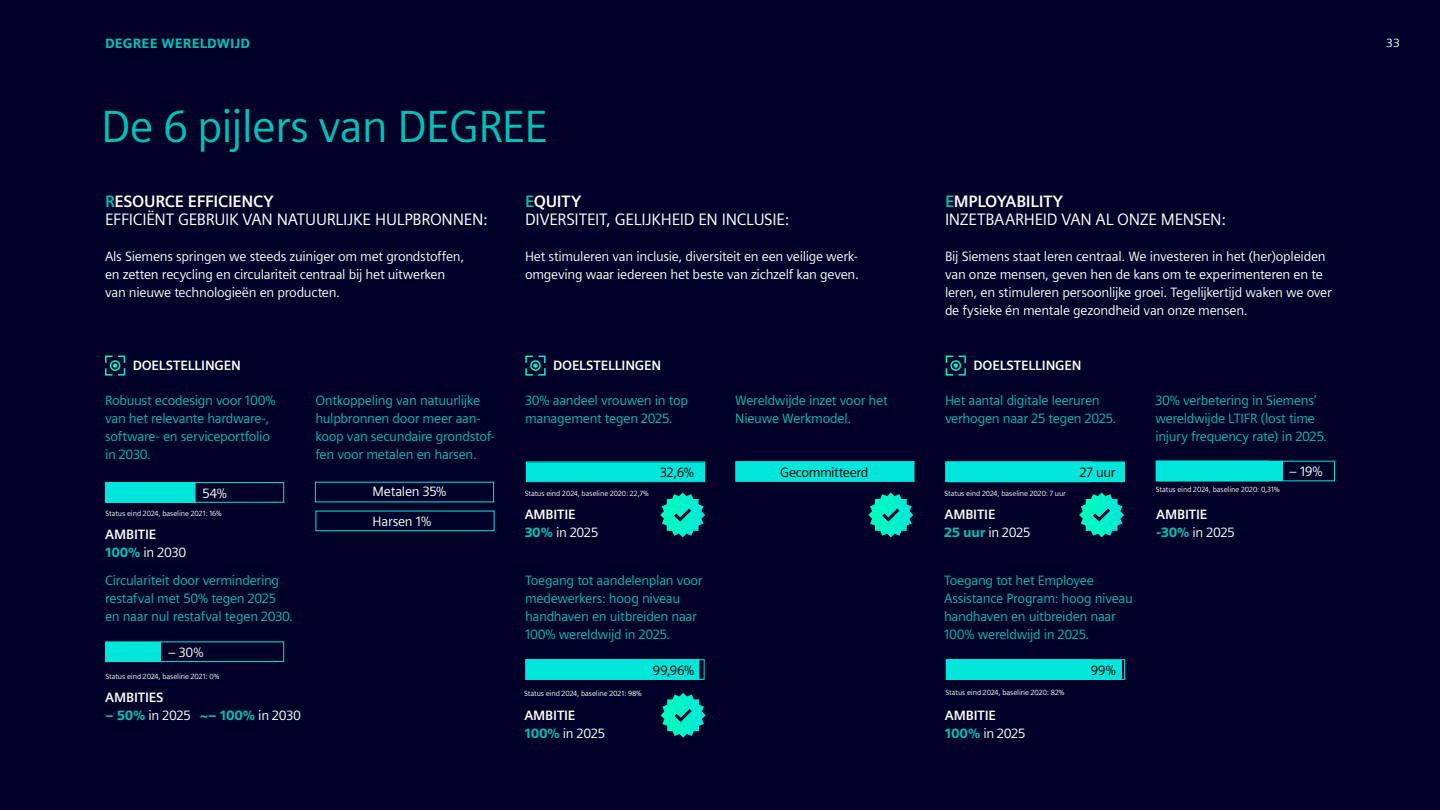
<style>
.page{position:relative;width:1440px;height:810px;background:#000028}
.page>*{position:absolute;margin:0;border:0;box-sizing:border-box;transform-origin:0 0}
.t1{font:45px "Siemens Sans";letter-spacing:-.02em;color:#00c1b6}
.t2{font:16.5px/18px "Siemens Sans";letter-spacing:-.015em;color:#fff}
.t3{font:13.5px/18px "Siemens Sans";letter-spacing:-.02em;color:#00c1b6}
.t4{font:13.5px/18px "Siemens Sans";letter-spacing:-.02em;color:#fff}
.t5{font:700 13.5px/18px "Siemens Sans";letter-spacing:-.01em;color:#fff}
.t6{font:13.5px "Siemens Sans";letter-spacing:-.025em;color:#000}
.t7{font:900 13.5px "Siemens Sans";letter-spacing:.015em;color:#00c1b6}
.t8{font:12px "Siemens Sans Global";color:#fff}
.t9{font:7.5px "Siemens Sans";letter-spacing:-.015em;color:#fff}
.s1{font-weight:700;color:#00c1b6}
.s2{font-weight:700}
.s3{font-weight:900;color:#00c1b6}
.s4{font-weight:400}
</style>
<div class="page">
<div style="left:735px;top:461px;width:179px;height:21px;background:#00e6db;border:1px solid #00e6db"></div>
<div style="left:946px;top:659px;width:179px;height:21px;border:1px solid #00e6db"></div>
<div style="left:946px;top:660px;width:176px;height:19px;background:#00e6db"></div>
<div style="left:946px;top:659px;width:146px;height:21px;border:1px solid #00e6db"></div>
<div style="left:946px;top:462px;width:178px;height:20px;background:#00e6db"></div>
<div style="left:945px;top:461px;width:147px;height:21px;border:1px solid #00e6db"></div>
<div style="left:1156px;top:461px;width:126px;height:20px;background:#00e6db"></div>
<div style="left:526px;top:461px;width:179px;height:21px;border:1px solid #00e6db"></div>
<div style="left:526px;top:463px;width:179px;height:18px;background:#00e6db"></div>
<div style="left:526px;top:462px;width:178px;height:19px;border:1px solid #00e6db"></div>
<div style="left:105px;top:482px;width:179px;height:21px;border:1px solid #00e6db"></div>
<div style="left:105px;top:483px;width:90px;height:19px;background:#00e6db"></div>
<div style="left:105px;top:482px;width:91px;height:21px;border:1px solid #00e6db"></div>
<div style="left:525px;top:659px;width:174px;height:21px;background:#00e6db"></div>
<div style="left:105px;top:641px;width:179px;height:21px;border:1px solid #00e6db"></div>
<div style="left:105px;top:642px;width:56px;height:20px;background:#00e6db"></div>
<svg style="left:105px;top:356px;width:20px;height:20px"></svg>
<svg style="left:525px;top:356px;width:21px;height:20px"></svg>
<svg style="left:946px;top:356px;width:20px;height:20px"></svg>
<svg style="left:661px;top:693px;width:45px;height:45px"></svg>
<svg style="left:660px;top:492px;width:45px;height:45px"></svg>
<svg style="left:868px;top:492px;width:45px;height:45px"></svg>
<svg style="left:1079px;top:492px;width:45px;height:45px"></svg>
<p class="t7" style="left:105px;top:35px;width:147px">DEGREE WERELDWIJD</p>
<h1 class="t1" style="left:101px;top:101px;width:449px">De 6 pijlers van DEGREE</h1>
<p class="t2" style="left:105px;top:192px;width:384px"><span class="s1">R</span><span class="s2">ESOURCE EFFICIENCY<br></span>EFFICIËNT GEBRUIK VAN NATUURLIJKE HULPBRONNEN:</p>
<p class="t4" style="left:105px;top:247px;width:361px">Als Siemens springen we steeds zuiniger om met grondstoffen, en zetten recycling en circulariteit centraal bij het uitwerken van nieuwe technologieën en producten.</p>
<p class="t2" style="left:525px;top:192px;width:266px"><span class="s1">E</span><span class="s2">QUITY<br></span>DIVERSITEIT, GELIJKHEID EN INCLUSIE:</p>
<p class="t4" style="left:525px;top:247px;width:335px">Het stimuleren van inclusie, diversiteit en een veilige werk&shy;omgeving waar iedereen het beste van zichzelf kan geven.</p>
<p class="t2" style="left:945px;top:192px;width:282px"><span class="s1">E</span><span class="s2">MPLOYABILITY<br></span>INZETBAARHEID VAN AL ONZE MENSEN:</p>
<p class="t4" style="left:945px;top:247px;width:388px">Bij Siemens staat leren centraal. We investeren in het (her)opleiden van onze mensen, geven hen de kans om te experimenteren en te leren, en stimuleren persoonlijke groei. Tegelijkertijd waken we over de fysieke én mentale gezondheid van onze mensen.</p>
<p class="t5" style="left:133px;top:356px;width:110px">DOELSTELLINGEN</p>
<p class="t5" style="left:553px;top:356px;width:110px">DOELSTELLINGEN</p>
<p class="t5" style="left:973px;top:356px;width:110px">DOELSTELLINGEN</p>
<p class="t3" style="left:105px;top:391px;width:172px">Robuust ecodesign voor 100% van het relevante hardware-, software- en serviceportfolio in 2030.</p>
<p class="t3" style="left:315px;top:391px;width:181px">Ontkoppeling van natuurlijke hulpbronnen door meer aan&shy;koop van secundaire grondstof&shy;fen voor metalen en harsen.</p>
<p class="t4" style="left:202px;top:484px;width:26px">54%</p>
<p class="t4" style="left:373px;top:483px;width:75px">Metalen 35%</p>
<p class="t3" style="left:525px;top:391px;width:165px">30% aandeel vrouwen in top management tegen 2025.</p>
<p class="t3" style="left:735px;top:391px;width:154px">Wereldwijde inzet voor het<br>Nieuwe Werkmodel.</p>
<p class="t3" style="left:945px;top:391px;width:173px">Het aantal digitale leeruren verhogen naar 25 tegen 2025.</p>
<p class="t3" style="left:1155px;top:391px;width:173px">30% verbetering in Siemens’ wereldwijde LTIFR (lost time injury frequency rate) in 2025.</p>
<p class="t6" style="left:660px;top:465px;width:36px">32,6%</p>
<p class="t6" style="left:780px;top:465px;width:90px">Gecommitteerd</p>
<p class="t6" style="left:1080px;top:465px;width:37px">27 uur</p>
<p class="t4" style="left:1289px;top:463px;width:35px">– 19%</p>
<p class="t9" style="left:525px;top:489px;width:126px">Status eind 2024, baseline 2020: 22,7%</p>
<p class="t9" style="left:945px;top:489px;width:123px">Status eind 2024, baseline 2020: 7 uur</p>
<p class="t9" style="left:1156px;top:486px;width:125px">Status eind 2024, baseline 2020: 0,31%</p>
<p class="t5" style="left:525px;top:506px;width:75px">AMBITIE<br><span class="s3">30%</span> <span class="s4">in 2025</span></p>
<p class="t5" style="left:944px;top:506px;width:88px">AMBITIE<br><span class="s3">25 uur</span> <span class="s4">in 2025</span></p>
<p class="t9" style="left:105px;top:510px;width:118px">Status eind 2024, baseline 2021: 16%</p>
<p class="t4" style="left:373px;top:512px;width:60px">Harsen 1%</p>
<p class="t5" style="left:105px;top:525px;width:83px">AMBITIE<br><span class="s3">100%</span> <span class="s4">in 2030</span></p>
<p class="t3" style="left:105px;top:571px;width:190px">Circulariteit door vermindering restafval met 50% tegen 2025 en naar nul restafval tegen 2030.</p>
<p class="t4" style="left:168px;top:643px;width:37px">– 30%</p>
<p class="t9" style="left:105px;top:672px;width:115px">Status eind 2024, baseline 2021: 0%</p>
<p class="t5" style="left:105px;top:688px;width:60px">AMBITIES</p>
<p class="t4" style="left:105px;top:706px;width:197px"><span class="s3">– 50%</span> in 2025 <span class="s3">~– 100%</span> in 2030</p>
<p class="t5" style="left:524px;top:706px;width:82px">AMBITIE<br><span class="s3">100%</span> <span class="s4">in 2025</span></p>
<p class="t3" style="left:525px;top:571px;width:179px">Toegang tot aandelenplan voor medewerkers: hoog niveau handhaven en uitbreiden naar<br>100% wereldwijd in 2025.</p>
<p class="t3" style="left:944px;top:571px;width:190px">Toegang tot het Employee<br>Assistance Program: hoog niveau handhaven en uitbreiden naar<br>100% wereldwijd in 2025.</p>
<p class="t6" style="left:653px;top:663px;width:43px">99,96%</p>
<p class="t6" style="left:1091px;top:663px;width:26px">99%</p>
<p class="t9" style="left:524px;top:689px;width:119px">Status eind 2024, baseline 2021: 98%</p>
<p class="t9" style="left:945px;top:689px;width:121px">Status eind 2024, baseline 2020: 82%</p>
<p class="t5" style="left:945px;top:706px;width:82px">AMBITIE<br><span class="s3">100%</span> <span class="s4">in 2025</span></p>
<p class="t5" style="left:1156px;top:506px;width:80px">AMBITIE <span class="s3">-30%</span> <span class="s4">in 2025</span></p>
<p class="t8" style="left:1386px;top:36px;width:15px">33</p>
</div>
